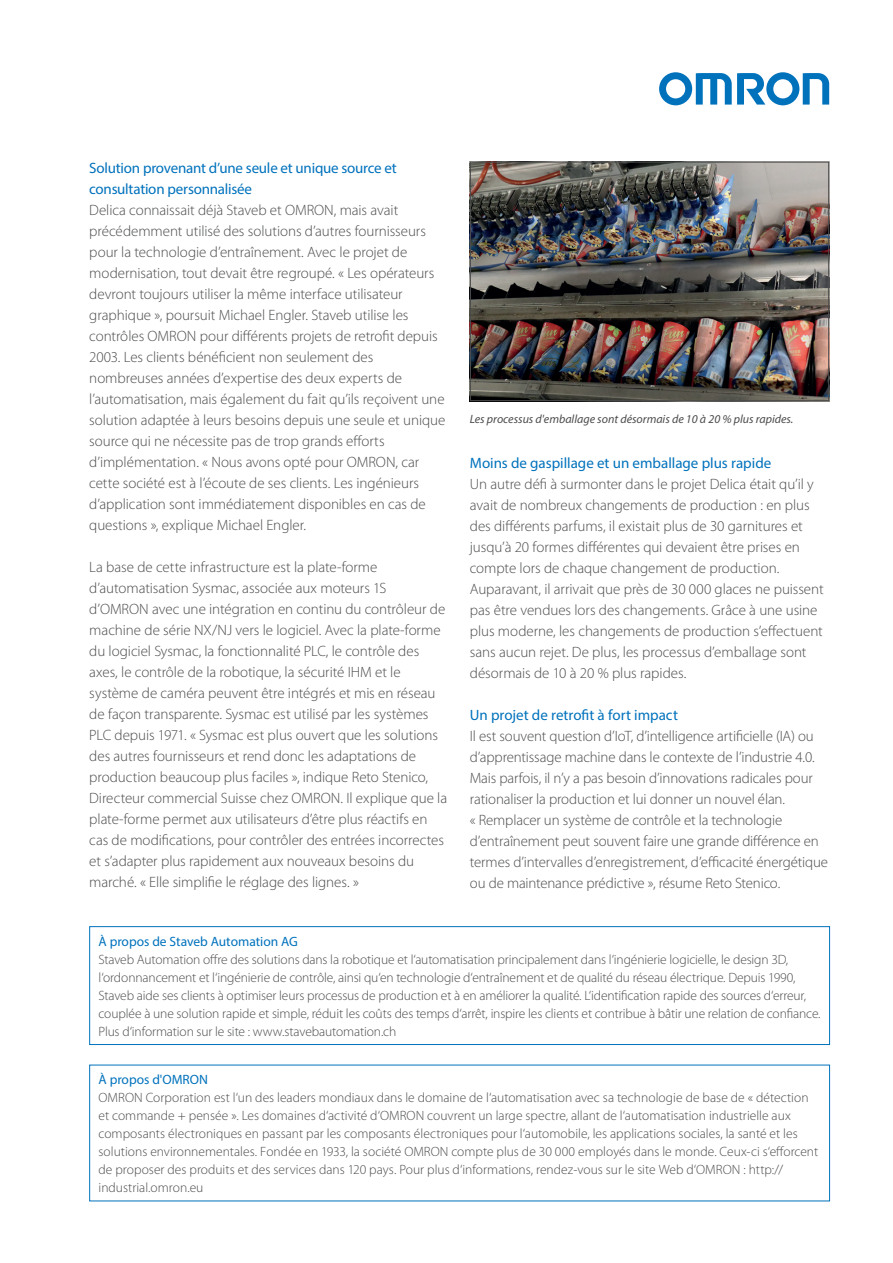
<style>
.page{position:relative;width:893px;height:1263px;background:#fff}
.page>*{position:absolute;margin:0;border:0;box-sizing:border-box;transform-origin:0 0}
.t1{font:300 15px/21px "Myriad Pro";letter-spacing:-.005em;color:#4b4c4d}
.t2{font:15px/21px "Myriad Pro";letter-spacing:-.005em;color:#0072bc}
.t3{font:300 13.5px/18px "Myriad Pro";letter-spacing:-.005em;color:#4b4c4d}
.t4{font:13.5px "Myriad Pro";color:#0072bc}
.t5{font:italic 12px "Myriad Pro";color:#4b4c4d}
</style>
<div class="page">
<svg style="left:659px;top:72px;width:170px;height:33px"></svg>
<div style="left:89px;top:926px;width:741px;height:119px;border:1px solid #0072bc"></div>
<img style="left:472px;top:164px;width:355px;height:235px">
<div style="left:470px;top:162px;width:359px;height:239px;border:1px solid #4b4c4d"></div>
<p class="t2" style="left:89px;top:157px;width:309px">Solution provenant d’une seule et unique source et consultation personnalisée</p>
<p class="t1" style="left:89px;top:200px;width:358px">Delica connaissait déjà Staveb et OMRON, mais avait précédemment utilisé des solutions d’autres fournisseurs pour la technologie d’entraînement. Avec le projet de modernisation, tout devait être regroupé. « Les opérateurs devront toujours utiliser la même interface utilisateur graphique », poursuit Michael Engler. Staveb utilise les contrôles OMRON pour différents projets de retrofit depuis 2003. Les clients bénéficient non seulement des nombreuses années d’expertise des deux experts de l’automatisation, mais également du fait qu’ils reçoivent une solution adaptée à leurs besoins depuis une seule et unique source qui ne nécessite pas de trop grands efforts d’implémentation. « Nous avons opté pour OMRON, car cette société est à l’écoute de ses clients. Les ingénieurs d’application sont immédiatement disponibles en cas de questions », explique Michael Engler.</p>
<p class="t1" style="left:89px;top:557px;width:359px">La base de cette infrastructure est la plate-forme d’automatisation Sysmac, associée aux moteurs 1S d’OMRON avec une intégration en continu du contrôleur de machine de série NX/NJ vers le logiciel. Avec la plate-forme du logiciel Sysmac, la fonctionnalité PLC, le contrôle des axes, le contrôle de la robotique, la sécurité IHM et le système de caméra peuvent être intégrés et mis en réseau de façon transparente. Sysmac est utilisé par les systèmes PLC depuis 1971. « Sysmac est plus ouvert que les solutions des autres fournisseurs et rend donc les adaptations de production beaucoup plus faciles », indique Reto Stenico, Directeur commercial Suisse chez OMRON. Il explique que la plate-forme permet aux utilisateurs d’être plus réactifs en cas de modifications, pour contrôler des entrées incorrectes et s’adapter plus rapidement aux nouveaux besoins du marché. « Elle simplifie le réglage des lignes. »</p>
<p class="t5" style="left:470px;top:411px;width:325px">Les processus d'emballage sont désormais de 10 à 20 % plus rapides.</p>
<p class="t2" style="left:470px;top:452px;width:303px">Moins de gaspillage et un emballage plus rapide</p>
<p class="t1" style="left:470px;top:473px;width:355px">Un autre défi à surmonter dans le projet Delica était qu’il y avait de nombreux changements de production : en plus des différents parfums, il existait plus de 30 garnitures et jusqu’à 20 formes différentes qui devaient être prises en compte lors de chaque changement de production.<br>Auparavant, il arrivait que près de 30 000 glaces ne puissent pas être vendues lors des changements. Grâce à une usine plus moderne, les changements de production s’effectuent sans aucun rejet. De plus, les processus d’emballage sont désormais de 10 à 20 % plus rapides.</p>
<p class="t2" style="left:470px;top:704px;width:210px">Un projet de retrofit à fort impact</p>
<p class="t1" style="left:470px;top:725px;width:360px">Il est souvent question d’IoT, d’intelligence artificielle (IA) ou d’apprentissage machine dans le contexte de l’industrie 4.0.<br>Mais parfois, il n’y a pas besoin d’innovations radicales pour rationaliser la production et lui donner un nouvel élan.<br>« Remplacer un système de contrôle et la technologie d’entraînement peut souvent faire une grande différence en termes d’intervalles d’enregistrement, d’efficacité énergétique ou de maintenance prédictive », résume Reto Stenico.</p>
<p class="t4" style="left:99px;top:933px;width:201px">À propos de Staveb Automation AG</p>
<p class="t3" style="left:99px;top:950px;width:724px">Staveb Automation offre des solutions dans la robotique et l‘automatisation principalement dans l‘ingénierie logicielle, le design 3D, l‘ordonnancement et l‘ingénierie de contrôle, ainsi qu‘en technologie d‘entraînement et de qualité du réseau électrique. Depuis 1990, Staveb aide ses clients à optimiser leurs processus de production et à en améliorer la qualité. L‘identification rapide des sources d‘erreur, couplée à une solution rapide et simple, réduit les coûts des temps d‘arrêt, inspire les clients et contribue à bâtir une relation de confiance.<br>Plus d‘information sur le site : www.stavebautomation.ch</p>
<p class="t4" style="left:99px;top:1071px;width:111px">À propos d'OMRON</p>
<p class="t3" style="left:99px;top:1089px;width:721px">OMRON Corporation est l‘un des leaders mondiaux dans le domaine de l‘automatisation avec sa technologie de base de « détection et commande + pensée ». Les domaines d‘activité d‘OMRON couvrent un large spectre, allant de l‘automatisation industrielle aux composants électroniques en passant par les composants électroniques pour l‘automobile, les applications sociales, la santé et les solutions environnementales. Fondée en 1933, la société OMRON compte plus de 30 000 employés dans le monde. Ceux-ci s‘efforcent de proposer des produits et des services dans 120 pays. Pour plus d‘informations, rendez-vous sur le site Web d‘OMRON : http:// industrial.omron.eu</p>
</div>
